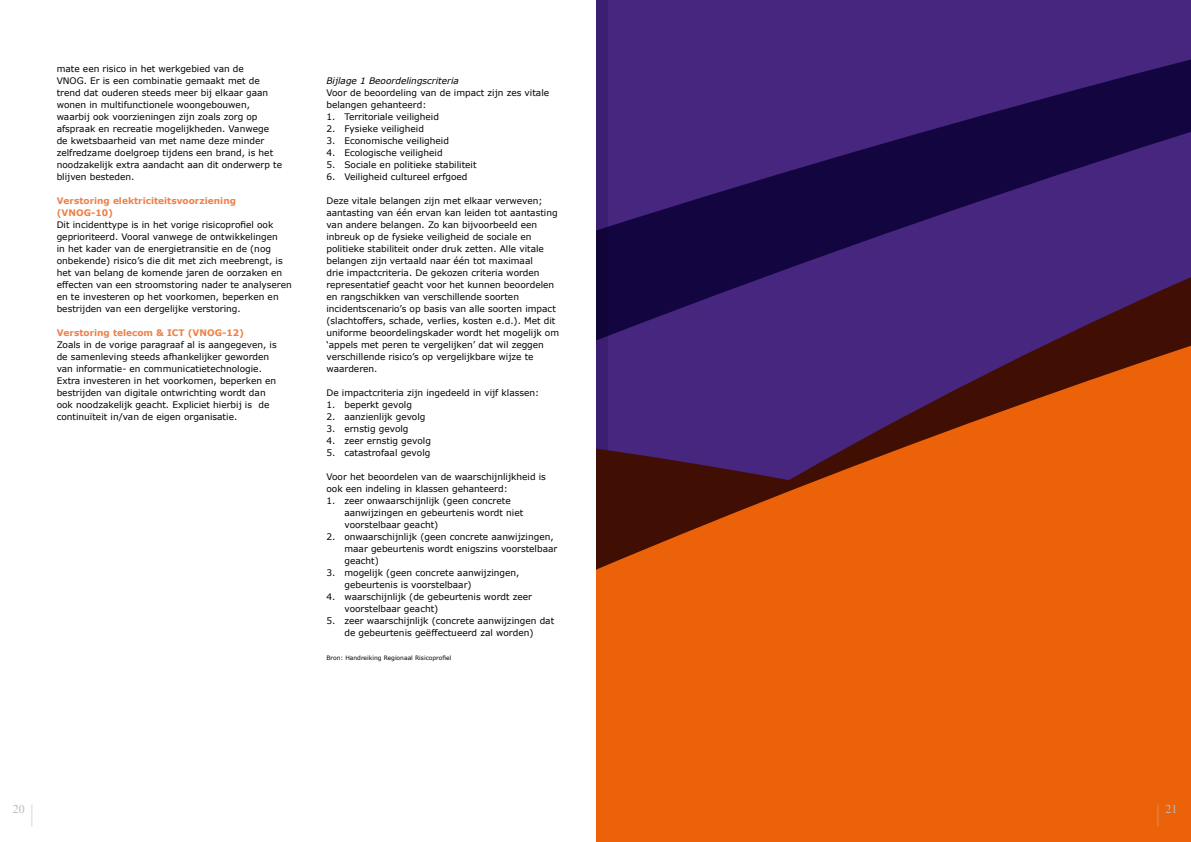
<style>
.page{position:relative;width:1191px;height:842px;background:#fff}
.page>*{position:absolute;margin:0;border:0;box-sizing:border-box;transform-origin:0 0}
.t1{font:12px/11px "Times New Roman";color:#bababa;text-align:right}
.t2{font:9px/12px "Verdana";color:#000}
.t3{font:700 9px/12px "Verdana";color:#f08048}
.t4{font:italic 9px "Verdana";color:#000}
.t5{font:6px "Verdana";color:#000}
</style>
<div class="page">
<div style="left:596px;top:721px;width:595px;height:121px;background:#eb6209"></div>
<svg style="left:596px;top:0;width:595px;height:721px"></svg>
<p class="t2" style="left:57px;top:63px;width:227px">mate een risico in het werkgebied van de<br>VNOG. Er is een combinatie gemaakt met de trend dat ouderen steeds meer bij elkaar gaan wonen in multifunctionele woongebouwen, waarbij ook voorzieningen zijn zoals zorg op afspraak en recreatie mogelijkheden. Vanwege de kwetsbaarheid van met name deze minder zelfredzame doelgroep tijdens een brand, is het noodzakelijk extra aandacht aan dit onderwerp te blijven besteden.</p>
<p class="t3" style="left:57px;top:195px;width:181px">Verstoring elektriciteitsvoorziening (VNOG-10)</p>
<p class="t2" style="left:57px;top:219px;width:236px">Dit incidenttype is in het vorige risicoprofiel ook geprioriteerd. Vooral vanwege de ontwikkelingen<br>in het kader van de energietransitie en de (nog onbekende) risico’s die dit met zich meebrengt, is het van belang de komende jaren de oorzaken en effecten van een stroomstoring nader te analyseren en te investeren op het voorkomen, beperken en bestrijden van een dergelijke verstoring.</p>
<p class="t3" style="left:57px;top:327px;width:189px">Verstoring telecom &amp; ICT (VNOG-12)</p>
<p class="t2" style="left:57px;top:339px;width:221px">Zoals in de vorige paragraaf al is aangegeven, is de samenleving steeds afhankelijker geworden van informatie- en communicatietechnologie.<br>Extra investeren in het voorkomen, beperken en bestrijden van digitale ontwrichting wordt dan ook noodzakelijk geacht. Expliciet hierbij is de continuïteit in/van de eigen organisatie.</p>
<p class="t4" style="left:326px;top:75px;width:134px">Bijlage 1 Beoordelingscriteria</p>
<p class="t2" style="left:326px;top:87px;width:224px">Voor de beoordeling van de impact zijn zes vitale belangen gehanteerd:</p>
<p class="t2" style="left:326px;top:111px;width:114px">1. Territoriale veiligheid</p>
<p class="t2" style="left:326px;top:123px;width:99px">2. Fysieke veiligheid</p>
<p class="t2" style="left:326px;top:135px;width:124px">3. Economische veiligheid</p>
<p class="t2" style="left:326px;top:147px;width:118px">4. Ecologische veiligheid</p>
<p class="t2" style="left:326px;top:159px;width:152px">5. Sociale en politieke stabiliteit</p>
<p class="t2" style="left:326px;top:171px;width:143px">6. Veiligheid cultureel erfgoed</p>
<p class="t2" style="left:326px;top:195px;width:234px">Deze vitale belangen zijn met elkaar verweven; aantasting van één ervan kan leiden tot aantasting van andere belangen. Zo kan bijvoorbeeld een inbreuk op de fysieke veiligheid de sociale en politieke stabiliteit onder druk zetten. Alle vitale belangen zijn vertaald naar één tot maximaal<br>drie impactcriteria. De gekozen criteria worden representatief geacht voor het kunnen beoordelen en rangschikken van verschillende soorten incidentscenario’s op basis van alle soorten impact (slachtoffers, schade, verlies, kosten e.d.). Met dit uniforme beoordelingskader wordt het mogelijk om ‘appels met peren te vergelijken’ dat wil zeggen verschillende risico’s op vergelijkbare wijze te waarderen.</p>
<p class="t2" style="left:326px;top:387px;width:214px">De impactcriteria zijn ingedeeld in vijf klassen:</p>
<p class="t2" style="left:326px;top:399px;width:87px">1. beperkt gevolg</p>
<p class="t2" style="left:326px;top:411px;width:101px">2. aanzienlijk gevolg</p>
<p class="t2" style="left:326px;top:423px;width:84px">3. ernstig gevolg</p>
<p class="t2" style="left:326px;top:435px;width:106px">4. zeer ernstig gevolg</p>
<p class="t2" style="left:326px;top:447px;width:105px">5. catastrofaal gevolg</p>
<p class="t2" style="left:326px;top:471px;width:221px">Voor het beoordelen van de waarschijnlijkheid is ook een indeling in klassen gehanteerd:</p>
<p class="t2" style="left:344px;top:495px;width:180px;text-indent:-18px">1. zeer onwaarschijnlijk (geen concrete aanwijzingen en gebeurtenis wordt niet voorstelbaar geacht)</p>
<p class="t2" style="left:344px;top:531px;width:214px;text-indent:-18px">2. onwaarschijnlijk (geen concrete aanwijzingen, maar gebeurtenis wordt enigszins voorstelbaar geacht)</p>
<p class="t2" style="left:344px;top:567px;width:177px;text-indent:-18px">3. mogelijk (geen concrete aanwijzingen, gebeurtenis is voorstelbaar)</p>
<p class="t2" style="left:344px;top:591px;width:189px;text-indent:-18px">4. waarschijnlijk (de gebeurtenis wordt zeer voorstelbaar geacht)</p>
<p class="t2" style="left:326px;top:615px;width:229px;text-align:center">5. zeer waarschijnlijk (concrete aanwijzingen dat de gebeurtenis geëffectueerd zal worden)</p>
<p class="t5" style="left:326px;top:654px;width:126px">Bron: Handreiking Regionaal Risicoprofiel</p>
<h1 class="t1" style="left:13px;top:803px;width:22px">20 | |</h1>
<h1 class="t1" style="left:1157px;top:803px;width:22px;text-align:left">| 21 |</h1>
</div>
